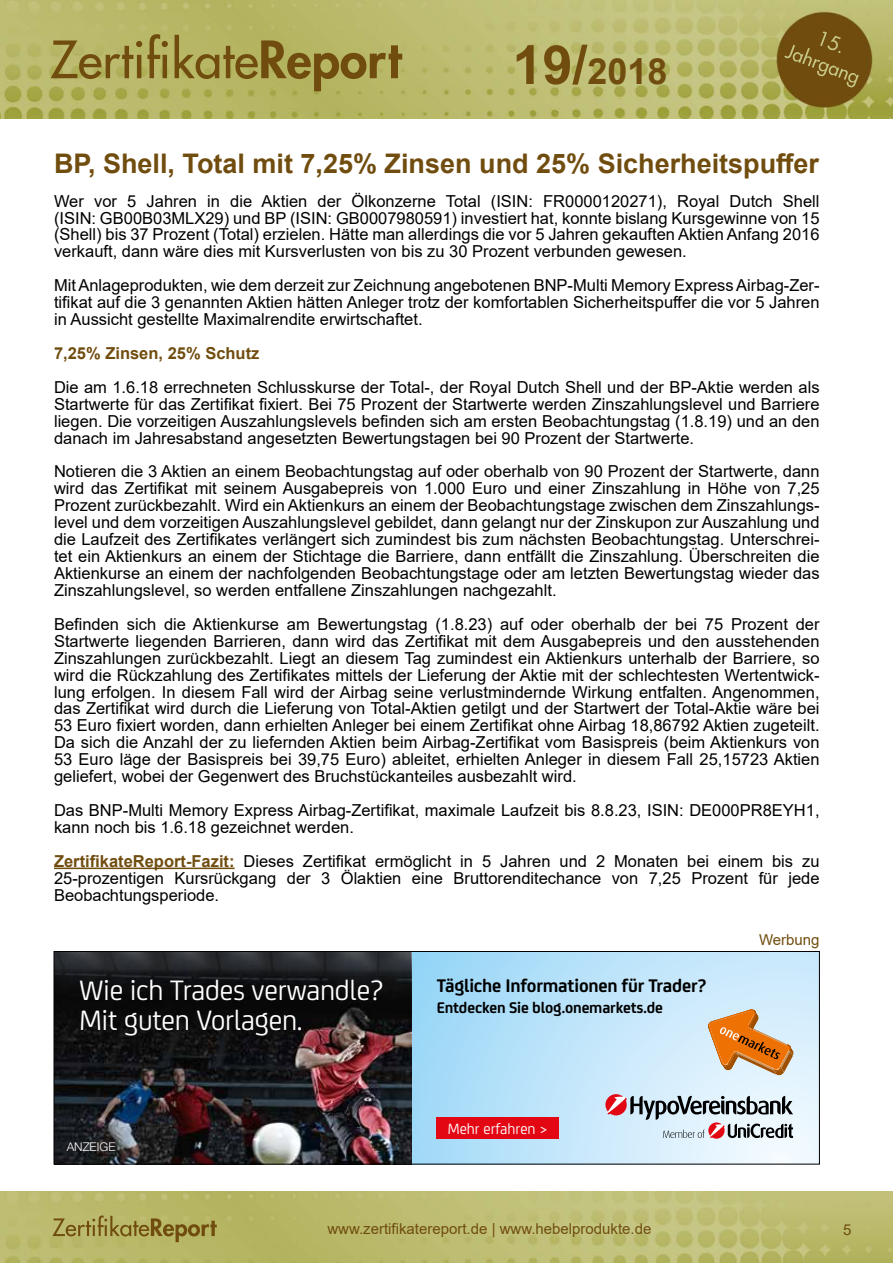
<style>
.page{position:relative;width:893px;height:1263px;background:#fff}
.page>*{position:absolute;margin:0;border:0;box-sizing:border-box;transform-origin:0 0}
.t1{font:700 36px "Arial";color:#704d0f}
.t2{font:30px/30px "Uni Credit";letter-spacing:-.01em;color:#fff}
.t3{font:700 27px "Arial";color:#704d0f}
.t4{font:700 19.5px "Uni Credit";letter-spacing:-.01em;color:#000}
.t5{font:16.5px/17px "Arial";color:#000;text-align:justify}
.t6{font:700 16.5px "Uni Credit";letter-spacing:-.01em;color:#000}
.t7{font:700 16.5px "Arial";color:#704d0f}
.t8{font:15.9px "Uni Credit";color:#fff}
.t9{font:15px "Arial";color:#704d0f}
.t10{font:300 12px "Helvetica Neue LT Std";color:#fff}
.s1{font-size:54px}
.s2{font-weight:700;color:#704d0f}
</style>
<div class="page">
<img style="left:0;top:1192px;width:893px;height:71px">
<img style="left:0;top:0;width:893px;height:119px">
<hr style="left:54px;top:867px;width:181px;height:2px;background:#704d0f">
<svg style="left:411px;top:953px;width:407px;height:209px;background:#c0e4f9"></svg>
<img style="left:56px;top:1062px;width:355px;height:100px">
<div style="left:437px;top:1117px;width:122px;height:21px;background:#e30613"></div>
<svg style="left:708px;top:1009px;width:86px;height:67px;background:#d7a677"></svg>
<svg style="left:605px;top:1094px;width:188px;height:45px;background:#afb1ba"></svg>
<svg style="left:56px;top:953px;width:355px;height:109px;background:#1d191b"></svg>
<div style="left:54px;top:951px;width:766px;height:213px;border:1px solid #000"></div>
<h1 class="t1" style="left:512px;top:46px;width:157px"><span class="s1">19/</span>2018</h1>
<h3 class="t3" style="left:54px;top:144px;width:767px">BP, Shell, Total mit 7,25% Zinsen und 25% Sicherheitspuffer</h3>
<p class="t5" style="left:54px;top:192px;width:767px">Wer vor 5 Jahren in die Aktien der Ölkonzerne Total (ISIN: FR0000120271), Royal Dutch Shell (ISIN: GB00B03MLX29) und BP (ISIN: GB0007980591) investiert hat, konnte bislang Kursgewinne von 15 (Shell) bis 37 Prozent (Total) erzielen. Hätte man allerdings die vor 5 Jahren gekauften Aktien Anfang 2016 verkauft, dann wäre dies mit Kursverlusten von bis zu 30 Prozent verbunden gewesen.</p>
<p class="t5" style="left:54px;top:277px;width:767px">Mit Anlageprodukten, wie dem derzeit zur Zeichnung angebotenen BNP-Multi Memory Express Airbag-Zer&shy;tifikat auf die 3 genannten Aktien hätten Anleger trotz der komfortablen Sicherheitspuffer die vor 5 Jahren in Aussicht gestellte Maximalrendite erwirtschaftet.</p>
<p class="t7" style="left:54px;top:341px;width:207px">7,25% Zinsen, 25% Schutz</p>
<p class="t5" style="left:54px;top:378px;width:767px">Die am 1.6.18 errechneten Schlusskurse der Total-, der Royal Dutch Shell und der BP-Aktie werden als Startwerte für das Zertifikat fixiert. Bei 75 Prozent der Startwerte werden Zinszahlungslevel und Barriere liegen. Die vorzeitigen Auszahlungslevels befinden sich am ersten Beobachtungstag (1.8.19) und an den danach im Jahresabstand angesetzten Bewertungstagen bei 90 Prozent der Startwerte.</p>
<p class="t5" style="left:54px;top:463px;width:767px">Notieren die 3 Aktien an einem Beobachtungstag auf oder oberhalb von 90 Prozent der Startwerte, dann wird das Zertifikat mit seinem Ausgabepreis von 1.000 Euro und einer Zinszahlung in Höhe von 7,25<br>Prozent zurückbezahlt. Wird ein Aktienkurs an einem der Beobachtungstage zwischen dem Zinszahlungs&shy;level und dem vorzeitigen Auszahlungslevel gebildet, dann gelangt nur der Zinskupon zur Auszahlung und die Laufzeit des Zertifikates verlängert sich zumindest bis zum nächsten Beobachtungstag. Unterschrei&shy;tet ein Aktienkurs an einem der Stichtage die Barriere, dann entfällt die Zinszahlung. Überschreiten die Aktienkurse an einem der nachfolgenden Beobachtungstage oder am letzten Bewertungstag wieder das Zinszahlungslevel, so werden entfallene Zinszahlungen nachgezahlt.</p>
<p class="t5" style="left:54px;top:615px;width:767px">Befinden sich die Aktienkurse am Bewertungstag (1.8.23) auf oder oberhalb der bei 75 Prozent der Startwerte liegenden Barrieren, dann wird das Zertifikat mit dem Ausgabepreis und den ausstehenden Zinszahlungen zurückbezahlt. Liegt an diesem Tag zumindest ein Aktienkurs unterhalb der Barriere, so wird die Rückzahlung des Zertifikates mittels der Lieferung der Aktie mit der schlechtesten Wertentwick&shy;lung erfolgen. In diesem Fall wird der Airbag seine verlustmindernde Wirkung entfalten. Angenommen, das Zertifikat wird durch die Lieferung von Total-Aktien getilgt und der Startwert der Total-Aktie wäre bei 53 Euro fixiert worden, dann erhielten Anleger bei einem Zertifikat ohne Airbag 18,86792 Aktien zugeteilt.<br>Da sich die Anzahl der zu liefernden Aktien beim Airbag-Zertifikat vom Basispreis (beim Aktienkurs von 53 Euro läge der Basispreis bei 39,75 Euro) ableitet, erhielten Anleger in diesem Fall 25,15723 Aktien geliefert, wobei der Gegenwert des Bruchstückanteiles ausbezahlt wird.</p>
<p class="t5" style="left:54px;top:802px;width:767px">Das BNP-Multi Memory Express Airbag-Zertifikat, maximale Laufzeit bis 8.8.23, ISIN: DE000PR8EYH1, kann noch bis 1.6.18 gezeichnet werden.</p>
<p class="t5" style="left:54px;top:852px;width:767px"><span class="s2">ZertifikateReport-Fazit:</span> Dieses Zertifikat ermöglicht in 5 Jahren und 2 Monaten bei einem bis zu 25-prozentigen Kursrückgang der 3 Ölaktien eine Bruttorenditechance von 7,25 Prozent für jede Beobachtungsperiode.</p>
<h2 class="t2" style="left:80px;top:973px;width:305px">Wie ich Trades verwandle?<br>Mit guten Vorlagen.</h2>
<p class="t4" style="left:437px;top:970px;width:271px">Tägliche Informationen für Trader?</p>
<p class="t6" style="left:437px;top:995px;width:228px">Entdecken Sie blog.onemarkets.de</p>
<p class="t9" style="left:759px;top:930px;width:62px">Werbung</p>
<p class="t10" style="left:67px;top:1140px;width:50px">ANZEIGE</p>
<p class="t8" style="left:448px;top:1117px;width:101px">Mehr erfahren &gt;</p>
<p class="t9" style="left:327px;top:1218px;width:326px">www.zertifikatereport.de | www.hebelprodukte.de</p>
<p class="t9" style="left:843px;top:1219px;width:10px">5</p>
</div>
